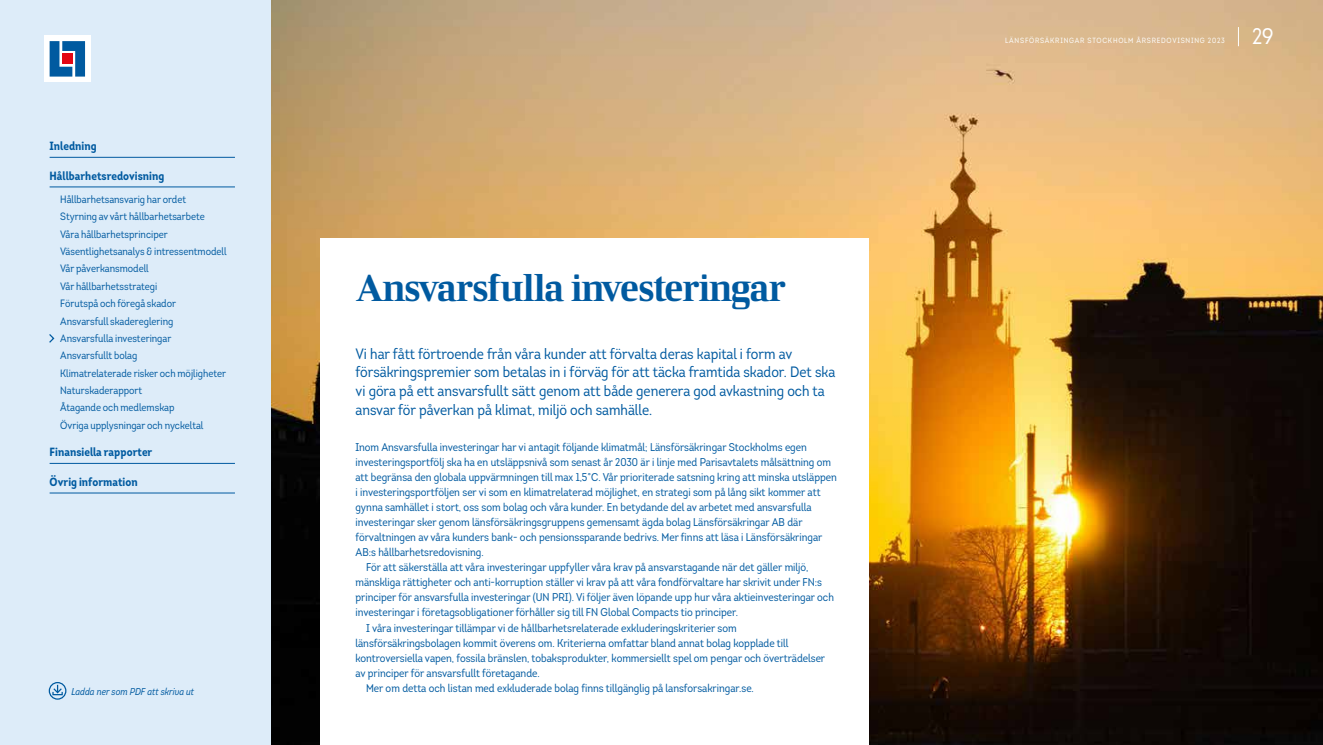
<style>
.page{position:relative;width:1323px;height:745px;background:#fff}
.page>*{position:absolute;margin:0;border:0;box-sizing:border-box;transform-origin:0 0}
.t1{font:37.5px "LF Rubrik 2";letter-spacing:-.035em;color:#005aa0}
.t2{font:22.5px "Intro Cond";color:#fff}
.t3{font:15px/18.8px "Intro Cond";color:#005aa0}
.t4{font:700 11.88px "Intro Cond";letter-spacing:.005em;color:#005aa0}
.t5{font:11.25px "Intro Cond";color:#005aa0}
.t6{font:10.62px/17.4px "Intro Cond";color:#005aa0}
.t7{font:italic 10px "Intro Cond";color:#005aa0}
.t8{font:7.5px "Intro Cond";letter-spacing:.1em;color:#fff}
</style>
<div class="page">
<img style="left:270px;top:0;width:1053px;height:744px">
<div style="left:320px;top:238px;width:549px;height:506px;background:#fff"></div>
<div style="left:0;top:0;width:270px;height:744px;background:#ddecf9"></div>
<div style="left:49px;top:681px;width:17px;height:18px;border:1px solid #005aa0;border-radius:50%"></div>
<svg style="left:52px;top:684px;width:11px;height:6px"></svg>
<div style="left:52px;top:690px;width:11px;height:4px;border:1px solid #005aa0"></div>
<div style="left:44px;top:35px;width:47px;height:47px;background:#fff"></div>
<svg style="left:50px;top:41px;width:35px;height:35px"></svg>
<div style="left:62px;top:54px;width:10px;height:10px;background:#e30613"></div>
<hr style="left:50px;top:186px;width:185px;height:1px;background:#005aa0">
<hr style="left:50px;top:492px;width:185px;height:1px;background:#005aa0">
<hr style="left:50px;top:157px;width:185px;height:1px;background:#005aa0">
<hr style="left:50px;top:463px;width:185px;height:1px;background:#005aa0">
<svg style="left:1238px;top:27px;width:1px;height:19px"></svg>
<svg style="left:49px;top:334px;width:6px;height:9px"></svg>
<p class="t4" style="left:50px;top:138px;width:49px">Inledning</p>
<p class="t4" style="left:50px;top:168px;width:116px">Hållbarhetsredovisning</p>
<p class="t6" style="left:60px;top:190px;width:168px">Hållbarhetsansvarig har ordet<br>Styrning av vårt hållbarhetsarbete<br>Våra hållbarhetsprinciper<br>Väsentlighetsanalys &amp; intressentmodell<br>Vår påverkansmodell<br>Vår hållbarhetsstrategi<br>Förutspå och föregå skador<br>Ansvarsfull skadereglering<br>Ansvarsfulla investeringar<br>Ansvarsfullt bolag<br>Klimatrelaterade risker och möjligheter<br>Naturskaderapport<br>Åtagande och medlemskap<br>Övriga upplysningar och nyckeltal</p>
<p class="t4" style="left:50px;top:444px;width:104px">Finansiella rapporter</p>
<p class="t4" style="left:50px;top:474px;width:90px">Övrig information</p>
<p class="t4" style="left:50px;top:227px;width:90px">Övrig information</p>
<p class="t7" style="left:71px;top:685px;width:124px">Ladda ner som PDF att skriva ut</p>
<h1 class="t1" style="left:355px;top:265px;width:432px">Ansvarsfulla investeringar</h1>
<p class="t3" style="left:355px;top:344px;width:481px">Vi har fått förtroende från våra kunder att förvalta deras kapital i form av försäkringspremier som betalas in i förväg för att täcka framtida skador. Det ska vi göra på ett ansvarsfullt sätt genom att både generera god avkastning och ta ansvar för påverkan på klimat, miljö och samhälle.</p>
<p class="t5" style="left:355px;top:440px;width:453px">Inom Ansvarsfulla investeringar har vi antagit följande klimatmål; Länsförsäkringar Stockholms egen</p>
<p class="t5" style="left:355px;top:455px;width:477px">investeringsportfölj ska ha en utsläppsnivå som senast år 2030 är i linje med Parisavtalets målsättning om</p>
<p class="t5" style="left:355px;top:470px;width:483px">att begränsa den globala uppvärmningen till max 1,5˚C. Vår prioriterade satsning kring att minska utsläppen</p>
<p class="t5" style="left:355px;top:485px;width:467px">i investeringsportföljen ser vi som en klimatrelaterad möjlighet, en strategi som på lång sikt kommer att</p>
<p class="t5" style="left:355px;top:500px;width:458px">gynna samhället i stort, oss som bolag och våra kunder. En betydande del av arbetet med ansvarsfulla</p>
<p class="t5" style="left:355px;top:515px;width:449px">investeringar sker genom länsförsäkringsgruppens gemensamt ägda bolag Länsförsäkringar AB där</p>
<p class="t5" style="left:355px;top:530px;width:468px">förvaltningen av våra kunders bank- och pensionssparande bedrivs. Mer finns att läsa i Länsförsäkringar</p>
<p class="t5" style="left:355px;top:545px;width:130px">AB:s hållbarhetsredovisning.</p>
<p class="t5" style="left:366px;top:560px;width:444px">För att säkerställa att våra investeringar uppfyller våra krav på ansvarstagande när det gäller miljö,</p>
<p class="t5" style="left:355px;top:575px;width:468px">mänskliga rättigheter och anti-korruption ställer vi krav på att våra fondförvaltare har skrivit under FN:s</p>
<p class="t5" style="left:355px;top:590px;width:480px">principer för ansvarsfulla investeringar (UN PRI). Vi följer även löpande upp hur våra aktieinvesteringar och</p>
<p class="t5" style="left:355px;top:605px;width:384px">investeringar i företagsobligationer förhåller sig till FN Global Compacts tio principer.</p>
<p class="t5" style="left:366px;top:620px;width:372px">I våra investeringar tillämpar vi de hållbarhetsrelaterade exkluderingskriterier som</p>
<p class="t5" style="left:355px;top:635px;width:434px">länsförsäkringsbolagen kommit överens om. Kriterierna omfattar bland annat bolag kopplade till</p>
<p class="t5" style="left:355px;top:650px;width:471px">kontroversiella vapen, fossila bränslen, tobaksprodukter, kommersiellt spel om pengar och överträdelser</p>
<p class="t5" style="left:355px;top:665px;width:186px">av principer för ansvarsfullt företagande.</p>
<p class="t5" style="left:366px;top:680px;width:389px">Mer om detta och listan med exkluderade bolag finns tillgänglig på lansforsakringar.se.</p>
<p class="t8" style="left:1005px;top:35px;width:221px">LÄNSFÖRSÄKRINGAR STOCKHOLM ÅRSREDOVISNING 2023</p>
<h2 class="t2" style="left:1252px;top:22px;width:23px">29</h2>
</div>
